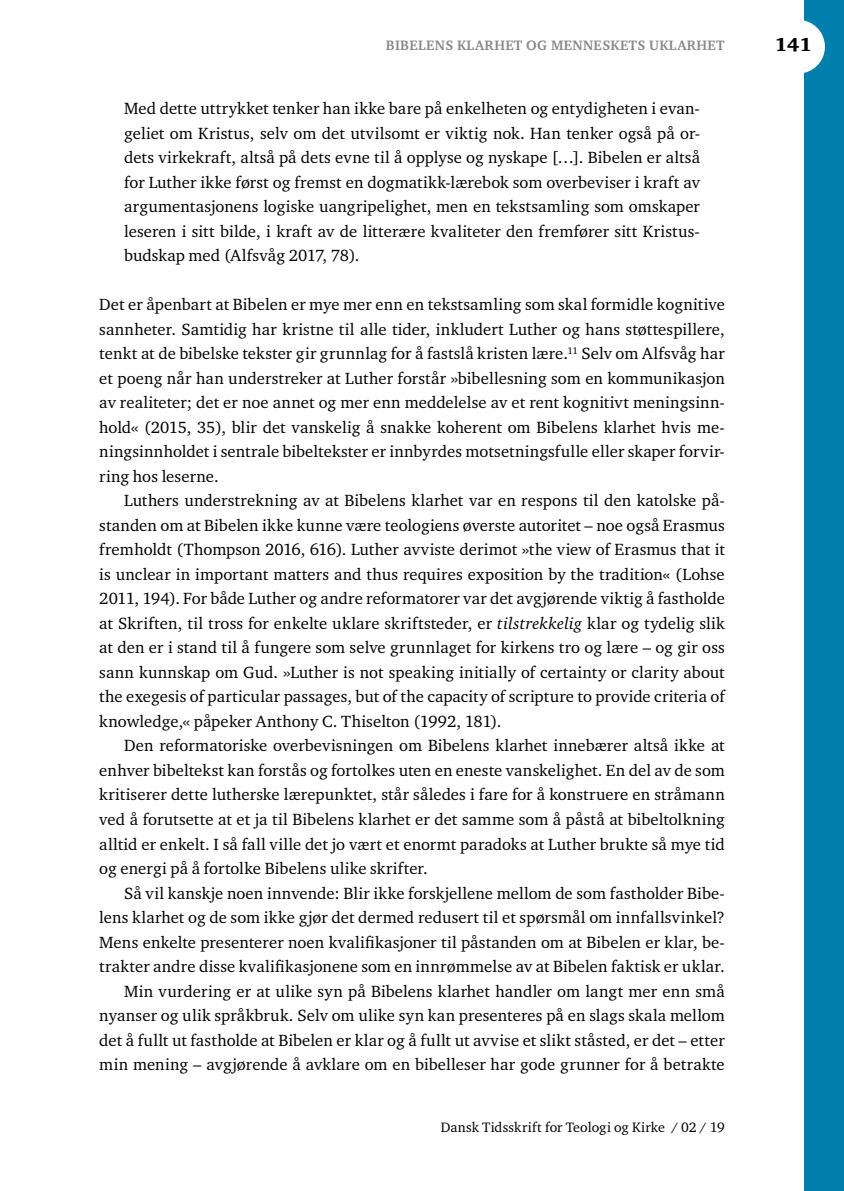
<style>
.page{position:relative;width:844px;height:1191px;background:#fff}
.page>*{position:absolute;margin:0;border:0;box-sizing:border-box;transform-origin:0 0}
.t1{font:900 19.25px "Charter ITC Std";color:#000}
.t2{font:16.62px/24.5px "Charter ITC Std";letter-spacing:.01em;color:#000;text-align:justify}
.t3{font:14px "Charter ITC Std";letter-spacing:.005em;color:#000}
.t4{font:700 14px "Charter ITC Std";letter-spacing:.025em;color:#87888a}
.s1{font-style:italic}
</style>
<div class="page">
<div style="left:804px;top:0;width:39px;height:1191px;background:#007eac"></div>
<div style="left:771px;top:20px;width:53px;height:54px;background:#fff;border-radius:50%"></div>
<p class="t4" style="left:386px;top:37px;width:340px">BIBELENS KLARHET OG MENNESKETS UKLARHET</p>
<p class="t2" style="left:124px;top:96px;width:577px">Med dette uttrykket tenker han ikke bare på enkelheten og entydigheten i evan&shy;geliet om Kristus, selv om det utvilsomt er viktig nok. Han tenker også på or&shy;dets virkekraft, altså på dets evne til å opplyse og nyskape […]. Bibelen er altså for Luther ikke først og fremst en dogmatikk-lærebok som overbeviser i kraft av argumentasjonens logiske uangripelighet, men en tekstsamling som omskaper leseren i sitt bilde, i kraft av de litterære kvaliteter den fremfører sitt Kristus&shy;budskap med (Alfsvåg 2017, 78).</p>
<p class="t2" style="left:99px;top:292px;width:627px">Det er åpenbart at Bibelen er mye mer enn en tekstsamling som skal formidle kognitive sannheter. Samtidig har kristne til alle tider, inkludert Luther og hans støttespillere, tenkt at de bibelske tekster gir grunnlag for å fastslå kristen lære.<sup>11</sup> Selv om Alfsvåg har et poeng når han understreker at Luther forstår »bibellesning som en kommunikasjon av realiteter; det er noe annet og mer enn meddelelse av et rent kognitivt meningsinn&shy;hold« (2015, 35), blir det vanskelig å snakke koherent om Bibelens klarhet hvis me&shy;ningsinnholdet i sentrale bibeltekster er innbyrdes motsetningsfulle eller skaper forvir&shy;ring hos leserne.</p>
<p class="t2" style="left:99px;top:488px;width:627px;text-indent:25px">Luthers understrekning av at Bibelens klarhet var en respons til den katolske på&shy;standen om at Bibelen ikke kunne være teologiens øverste autoritet – noe også Erasmus fremholdt (Thompson 2016, 616). Luther avviste derimot »the view of Erasmus that it is unclear in important matters and thus requires exposition by the tradition« (Lohse 2011, 194). For både Luther og andre reformatorer var det avgjørende viktig å fastholde at Skriften, til tross for enkelte uklare skriftsteder, er <span class="s1">tilstrekkelig</span> klar og tydelig slik at den er i stand til å fungere som selve grunnlaget for kirkens tro og lære – og gir oss sann kunnskap om Gud. »Luther is not speaking initially of certainty or clarity about the exegesis of particular passages, but of the capacity of scripture to provide criteria of knowledge,« påpeker Anthony C. Thiselton (1992, 181).</p>
<p class="t2" style="left:99px;top:733px;width:627px;text-indent:25px">Den reformatoriske overbevisningen om Bibelens klarhet innebærer altså ikke at enhver bibeltekst kan forstås og fortolkes uten en eneste vanskelighet. En del av de som kritiserer dette lutherske lærepunktet, står således i fare for å konstruere en stråmann ved å forutsette at et ja til Bibelens klarhet er det samme som å påstå at bibeltolkning alltid er enkelt. I så fall ville det jo vært et enormt paradoks at Luther brukte så mye tid og energi på å fortolke Bibelens ulike skrifter.</p>
<p class="t2" style="left:99px;top:880px;width:627px;text-align:right">Så vil kanskje noen innvende: Blir ikke forskjellene mellom de som fastholder Bibe&shy;lens klarhet og de som ikke gjør det dermed redusert til et spørsmål om innfallsvinkel?<br>Mens enkelte presenterer noen kvalifikasjoner til påstanden om at Bibelen er klar, be&shy;trakter andre disse kvalifikasjonene som en innrømmelse av at Bibelen faktisk er uklar.<br>Min vurdering er at ulike syn på Bibelens klarhet handler om langt mer enn små nyanser og ulik språkbruk. Selv om ulike syn kan presenteres på en slags skala mellom det å fullt ut fastholde at Bibelen er klar og å fullt ut avvise et slikt ståsted, er det – etter min mening – avgjørende å avklare om en bibelleser har gode grunner for å betrakte</p>
<p class="t3" style="left:440px;top:1118px;width:285px">Dansk Tidsskrift for Teologi og Kirke / 02 / 19</p>
<p class="t1" style="left:774px;top:33px;width:38px">141</p>
</div>
